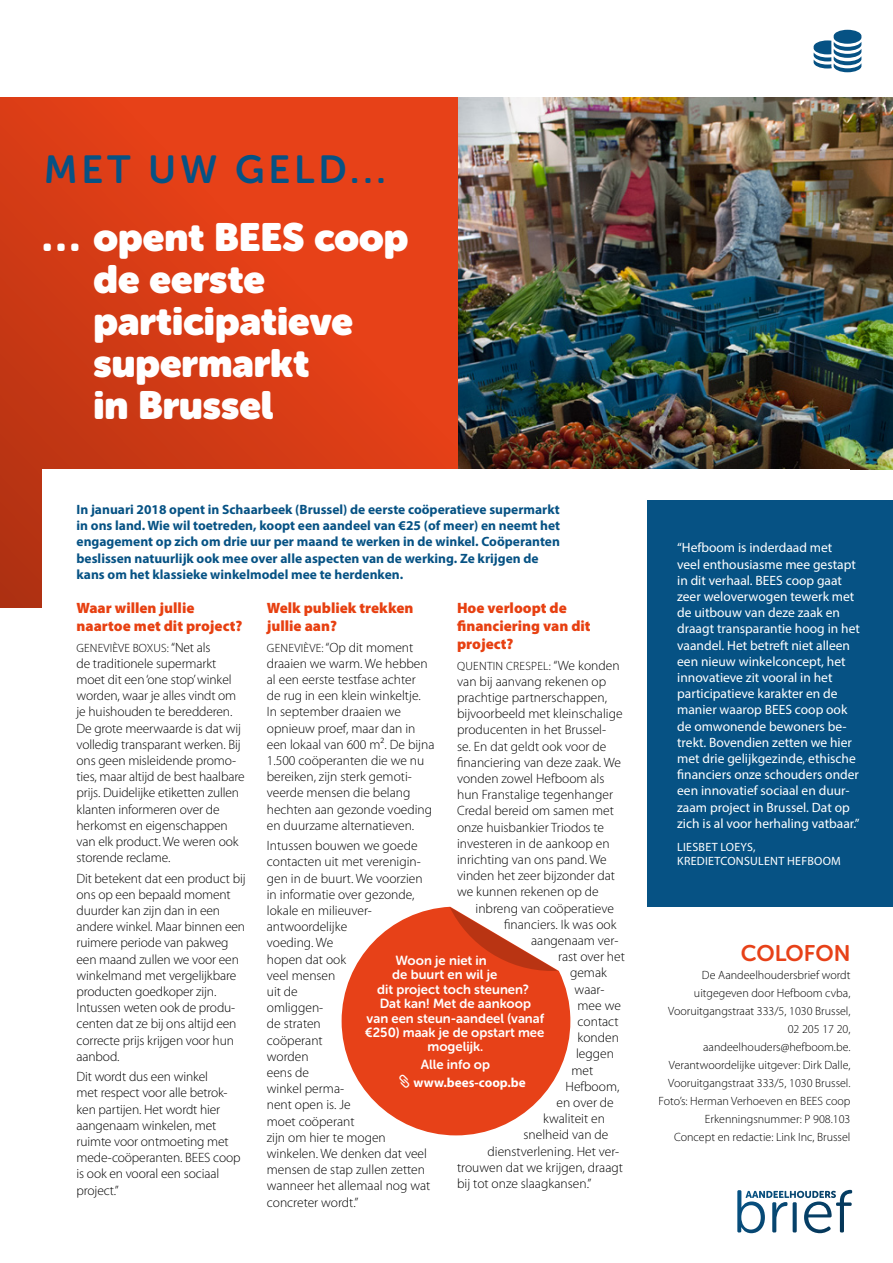
<style>
.page{position:relative;width:893px;height:1263px;background:#fff}
.page>*{position:absolute;margin:0;border:0;box-sizing:border-box;transform-origin:0 0}
.t1{font:39px/42px "Museo Sans Rounded";color:#fff}
.t2{font:39px "Museo Sans Rounded 700";letter-spacing:.1em;color:#065284}
.t3{font:22.5px "Museo Sans Rounded 700";color:#e74118}
.t4{font:900 15px/18px "Myriad Pro";color:#e74011}
.t5{font:300 13.5px/16.2px "Myriad Pro";color:#000}
.t6{font:13.5px/16.2px "Myriad Pro";color:#fff}
.t7{font:700 13.5px/16.2px "Myriad Pro";color:#065284}
.t8{font:13.2px "Museo Sans Rounded 700";color:#fff}
.t9{font:700 13.2px "Myriad Pro";letter-spacing:.005em;color:#fff}
.t10{font:300 12px/18px "Myriad Pro";color:#000;text-align:right}
.t11{font:12px/14.4px "Myriad Pro";letter-spacing:.02em;color:#fff}
.t12{font:300 12px "Myriad Pro";letter-spacing:.02em;color:#000}
.s1{font-size:13.5px}
.s2{font-size:12px}
</style>
<div class="page">
<svg style="left:0;top:98px;width:458px;height:510px;background:#da3d17"></svg>
<img style="left:458px;top:98px;width:435px;height:372px">
<svg style="left:814px;top:30px;width:47px;height:42px"></svg>
<div style="left:43px;top:470px;width:807px;height:776px;background:#fff"></div>
<div style="left:647px;top:501px;width:246px;height:406px;background:#065284"></div>
<svg style="left:737px;top:1190px;width:28px;height:43px"></svg>
<svg style="left:772px;top:1190px;width:80px;height:43px"></svg>
<svg style="left:342px;top:907px;width:228px;height:228px;fill:#e74118"></svg>
<svg style="left:449px;top:907px;width:109px;height:64px"></svg>
<svg style="left:399px;top:1074px;width:10px;height:14px"></svg>
<h1 class="t2" style="left:44px;top:148px;width:343px">MET UW GELD...</h1>
<h1 class="t1" style="left:94px;top:216px;width:316px;text-indent:-51px">… opent BEES coop de eerste participatieve supermarkt<br>in Brussel</h1>
<p class="t7" style="left:77px;top:501px;width:485px">In januari 2018 opent in Schaarbeek (Brussel) de eerste coöperatieve supermarkt in ons land. Wie wil toetreden, koopt een aandeel van €25 (of meer) en neemt het engagement op zich om drie uur per maand te werken in de winkel. Coöperanten beslissen natuurlijk ook mee over alle aspecten van de werking. Ze krijgen de kans om het klassieke winkelmodel mee te herdenken.</p>
<p class="t4" style="left:77px;top:598px;width:167px">Waar willen jullie naartoe met dit project?</p>
<p class="t10" style="left:77px;top:638px;width:135px">GENEVIÈVE BOXUS: <span class="s1">“Net als</span></p>
<p class="t5" style="left:77px;top:655px;width:170px">de traditionele supermarkt moet dit een ‘one stop’ winkel worden, waar je alles vindt om je huishouden te beredderen.<br>De grote meerwaarde is dat wij volledig transparant werken. Bij ons geen misleidende promo&shy;ties, maar altijd de best haalbare prijs. Duidelijke etiketten zullen klanten informeren over de herkomst en eigenschappen van elk product. We weren ook storende reclame.</p>
<p class="t5" style="left:77px;top:870px;width:171px">Dit betekent dat een product bij ons op een bepaald moment duurder kan zijn dan in een andere winkel. Maar binnen een ruimere periode van pakweg een maand zullen we voor een winkelmand met vergelijkbare producten goedkoper zijn.<br>Intussen weten ook de produ&shy;centen dat ze bij ons altijd een correcte prijs krijgen voor hun aanbod.</p>
<p class="t5" style="left:77px;top:1068px;width:165px">Dit wordt dus een winkel<br>met respect voor alle betrok&shy;ken partijen. Het wordt hier aangenaam winkelen, met ruimte voor ontmoeting met mede-coöperanten. BEES coop is ook en vooral een sociaal project.”</p>
<p class="t4" style="left:267px;top:598px;width:148px">Welk publiek trekken jullie aan?</p>
<p class="t5" style="left:267px;top:639px;width:169px"><span class="s2">GENEVIÈVE:</span> “Op dit moment draaien we warm. We hebben al een eerste testfase achter<br>de rug in een klein winkeltje.<br>In september draaien we opnieuw proef, maar dan in een lokaal van 600 m². De bijna<br>1.500 coöperanten die we nu bereiken, zijn sterk gemoti&shy;veerde mensen die belang hechten aan gezonde voeding en duurzame alternatieven.</p>
<p class="t5" style="left:267px;top:837px;width:165px">Intussen bouwen we goede contacten uit met verenigin&shy;gen in de buurt. We voorzien in informatie over gezonde, lokale en milieuver&shy;antwoordelijke<br>voeding. We<br>hopen dat ook<br>veel mensen<br>uit de<br>omliggen-<br>de straten<br>coöperant<br>worden<br>eens de<br>winkel perma-<br>nent open is. Je<br>moet coöperant<br>zijn om hier te mogen winkelen. We denken dat veel mensen de stap zullen zetten wanneer het allemaal nog wat concreter wordt.”</p>
<p class="t4" style="left:457px;top:598px;width:135px">Hoe verloopt de financiering van dit project?</p>
<p class="t12" style="left:457px;top:658px;width:164px">QUENTIN CRESPEL: <span class="s1">“We konden</span></p>
<p class="t5" style="left:457px;top:673px;width:167px">van bij aanvang rekenen op prachtige partnerschappen, bijvoorbeeld met kleinschalige producenten in het Brussel&shy;se. En dat geldt ook voor de financiering van deze zaak. We vonden zowel Hefboom als hun Franstalige tegenhanger<br>Credal bereid om samen met onze huisbankier Triodos te investeren in de aankoop en inrichting van ons pand. We vinden het zeer bijzonder dat we kunnen rekenen op de</p>
<p class="t5" style="left:476px;top:900px;width:140px">inbreng van coöperatieve</p>
<p class="t5" style="left:504px;top:916px;width:114px">financiers. Ik was ook</p>
<p class="t5" style="left:531px;top:932px;width:89px">aangenaam ver-</p>
<p class="t5" style="left:558px;top:948px;width:68px">rast over het</p>
<p class="t5" style="left:570px;top:965px;width:38px">gemak</p>
<p class="t5" style="left:575px;top:981px;width:31px">waar-</p>
<p class="t5" style="left:578px;top:997px;width:45px">mee we</p>
<p class="t5" style="left:578px;top:1013px;width:43px">contact</p>
<p class="t5" style="left:578px;top:1029px;width:43px">konden</p>
<p class="t5" style="left:576px;top:1046px;width:39px">leggen</p>
<p class="t5" style="left:572px;top:1062px;width:23px">met</p>
<p class="t5" style="left:566px;top:1078px;width:55px">Hefboom,</p>
<p class="t5" style="left:557px;top:1094px;width:59px">en over de</p>
<p class="t5" style="left:543px;top:1110px;width:63px">kwaliteit en</p>
<p class="t5" style="left:524px;top:1127px;width:86px">snelheid van de</p>
<p class="t5" style="left:488px;top:1143px;width:133px">dienstverlening. Het ver-</p>
<p class="t5" style="left:457px;top:1159px;width:167px">trouwen dat we krijgen, draagt</p>
<p class="t5" style="left:457px;top:1175px;width:136px">bij tot onze slaagkansen.”</p>
<p class="t8" style="left:395px;top:953px;width:93px">Woon je niet in</p>
<p class="t8" style="left:392px;top:967px;width:107px">de buurt en wil je</p>
<p class="t8" style="left:377px;top:982px;width:153px">dit project toch steunen?</p>
<p class="t8" style="left:380px;top:996px;width:153px">Dat kan! Met de aankoop</p>
<p class="t8" style="left:367px;top:1011px;width:179px">van een steun-aandeel (vanaf</p>
<p class="t8" style="left:365px;top:1025px;width:181px">€250) maak je de opstart mee</p>
<p class="t8" style="left:428px;top:1039px;width:57px">mogelijk.</p>
<p class="t8" style="left:421px;top:1057px;width:71px">Alle info op</p>
<p class="t9" style="left:413px;top:1074px;width:114px">www.bees-coop.be</p>
<p class="t6" style="left:677px;top:540px;width:184px">“Hefboom is inderdaad met<br>veel enthousiasme mee gestapt in dit verhaal. BEES coop gaat zeer weloverwogen tewerk met de uitbouw van deze zaak en draagt transparantie hoog in het vaandel. Het betreft niet alleen een nieuw winkelconcept, het innovatieve zit vooral in het participatieve karakter en de manier waarop BEES coop ook de omwonende bewoners be&shy;trekt. Bovendien zetten we hier met drie gelijkgezinde, ethische financiers onze schouders onder een innovatief sociaal en duur&shy;zaam project in Brussel. Dat op zich is al voor herhaling vatbaar.”</p>
<p class="t11" style="left:677px;top:839px;width:165px">LIESBET LOEYS,<br>KREDIETCONSULENT HEFBOOM</p>
<h2 class="t3" style="left:741px;top:941px;width:111px">COLOFON</h2>
<p class="t10" style="left:659px;top:966px;width:193px">De Aandeelhoudersbrief wordt uitgegeven door Hefboom cvba, Vooruitgangstraat 333/5, 1030 Brussel, 02 205 17 20, aandeelhouders@hefboom.be.<br>Verantwoordelijke uitgever: Dirk Dalle, Vooruitgangstraat 333/5, 1030 Brussel.<br>Foto’s: Herman Verhoeven en BEES coop Erkenningsnummer: P 908.103<br>Concept en redactie: Link Inc, Brussel</p>
</div>
